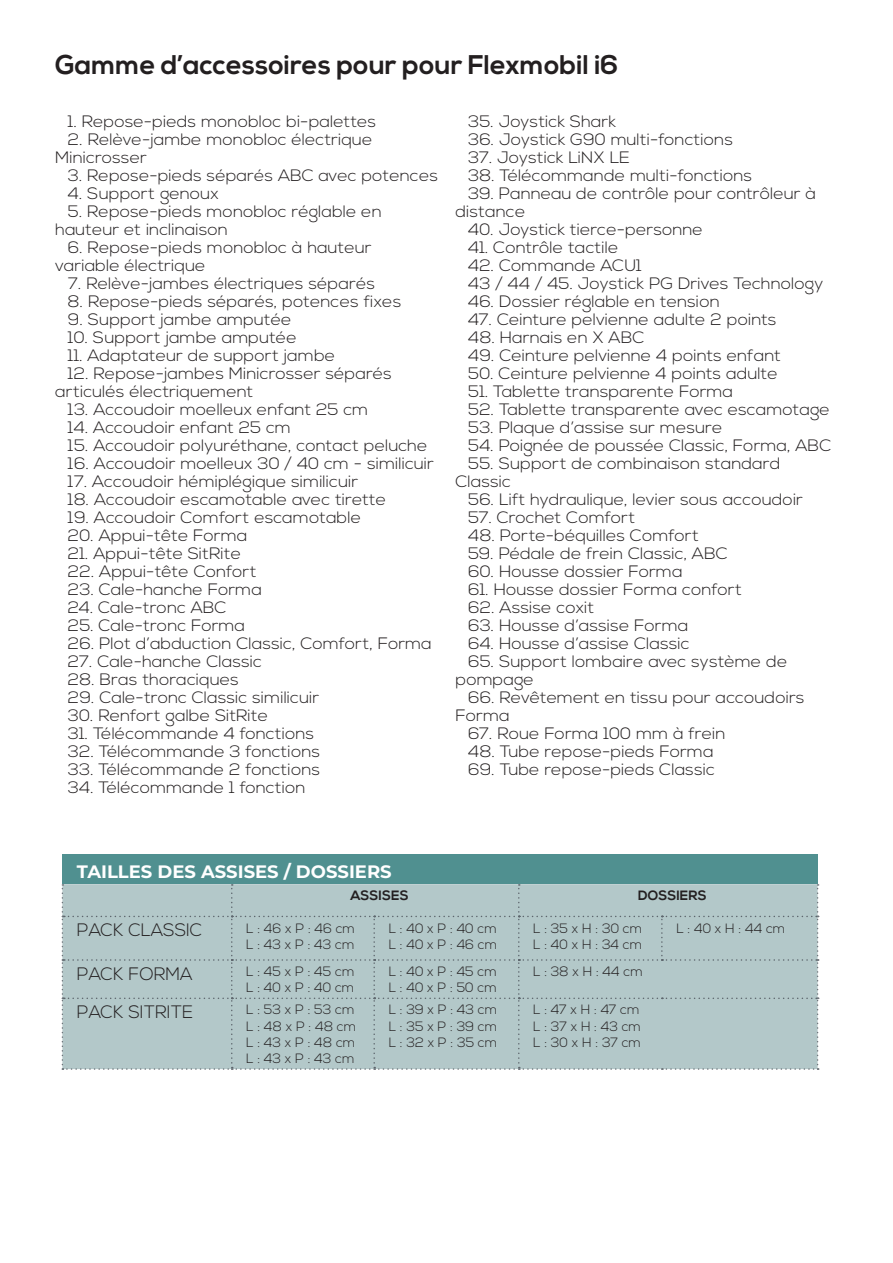
<style>
.page{position:relative;width:893px;height:1263px;background:#fff}
.page>*{position:absolute;margin:0;border:0;box-sizing:border-box;transform-origin:0 0}
.titres_accessoires{font:700 27px "Nexa";color:#231f20}
.t1{font:300 18px "Nexa";color:#231f20}
.t2{font:700 18px "Montserrat";color:#fff}
.liste_d_accessoires{font:300 16.5px/18px "Nexa";color:#231f20;scale:1.06 1}
.t3{font:300 13.5px "Nexa";color:#231f20}
.t4{font:700 13.5px "Nexa";color:#231f20}
</style>
<div class="page">
<div style="left:62px;top:855px;width:756px;height:29px;background:#509090"></div>
<div style="left:62px;top:884px;width:757px;height:186px;background:#b3c8c9"></div>
<p class="titres_accessoires" style="left:55px;top:49px;width:565px">Gamme d’accessoires pour pour Flexmobil i6</p>
<p class="liste_d_accessoires" style="left:68px;top:113px;width:292px">1. Repose-pieds monobloc bi-palettes</p>
<p class="liste_d_accessoires" style="left:55px;top:131px;width:301px;text-indent:13px">2. Relève-jambe monobloc électrique<br>Minicrosser</p>
<p class="liste_d_accessoires" style="left:68px;top:167px;width:351px">3. Repose-pieds séparés ABC avec potences</p>
<p class="liste_d_accessoires" style="left:68px;top:185px;width:144px">4. Support genoux</p>
<p class="liste_d_accessoires" style="left:55px;top:203px;width:310px;text-indent:13px">5. Repose-pieds monobloc réglable en hauteur et inclinaison</p>
<p class="liste_d_accessoires" style="left:55px;top:239px;width:300px;text-indent:13px">6. Repose-pieds monobloc à hauteur variable électrique</p>
<p class="liste_d_accessoires" style="left:68px;top:275px;width:291px">7. Relève-jambes électriques séparés</p>
<p class="liste_d_accessoires" style="left:68px;top:293px;width:316px">8. Repose-pieds séparés, potences fixes</p>
<p class="liste_d_accessoires" style="left:68px;top:311px;width:213px">9. Support jambe amputée</p>
<p class="liste_d_accessoires" style="left:68px;top:329px;width:217px">10. Support jambe amputée</p>
<p class="liste_d_accessoires" style="left:68px;top:347px;width:254px">11. Adaptateur de support jambe</p>
<p class="liste_d_accessoires" style="left:55px;top:365px;width:319px;text-indent:13px">12. Repose-jambes Minicrosser séparés articulés électriquement</p>
<p class="liste_d_accessoires" style="left:68px;top:401px;width:285px">13. Accoudoir moelleux enfant 25 cm</p>
<p class="liste_d_accessoires" style="left:68px;top:419px;width:212px">14. Accoudoir enfant 25 cm</p>
<p class="liste_d_accessoires" style="left:68px;top:437px;width:341px">15. Accoudoir polyuréthane, contact peluche</p>
<p class="liste_d_accessoires" style="left:68px;top:455px;width:347px">16. Accoudoir moelleux 30 / 40 cm - similicuir</p>
<p class="liste_d_accessoires" style="left:68px;top:473px;width:275px">17. Accoudoir hémiplégique similicuir</p>
<p class="liste_d_accessoires" style="left:68px;top:491px;width:302px">18. Accoudoir escamotable avec tirette</p>
<p class="liste_d_accessoires" style="left:68px;top:509px;width:278px">19. Accoudoir Comfort escamotable</p>
<p class="liste_d_accessoires" style="left:68px;top:527px;width:171px">20. Appui-tête Forma</p>
<p class="liste_d_accessoires" style="left:68px;top:545px;width:165px">21. Appui-tête SitRite</p>
<p class="liste_d_accessoires" style="left:68px;top:563px;width:180px">22. Appui-tête Confort</p>
<p class="liste_d_accessoires" style="left:68px;top:581px;width:185px">23. Cale-hanche Forma</p>
<p class="liste_d_accessoires" style="left:68px;top:599px;width:151px">24. Cale-tronc ABC</p>
<p class="liste_d_accessoires" style="left:68px;top:617px;width:169px">25. Cale-tronc Forma</p>
<p class="liste_d_accessoires" style="left:68px;top:635px;width:345px">26. Plot d’abduction Classic, Comfort, Forma</p>
<p class="liste_d_accessoires" style="left:68px;top:653px;width:185px">27. Cale-hanche Classic</p>
<p class="liste_d_accessoires" style="left:68px;top:671px;width:163px">28. Bras thoraciques</p>
<p class="liste_d_accessoires" style="left:68px;top:689px;width:239px">29. Cale-tronc Classic similicuir</p>
<p class="liste_d_accessoires" style="left:68px;top:707px;width:190px">30. Renfort galbe SitRite</p>
<p class="liste_d_accessoires" style="left:68px;top:725px;width:234px">31. Télécommande 4 fonctions</p>
<p class="liste_d_accessoires" style="left:68px;top:743px;width:239px">32. Télécommande 3 fonctions</p>
<p class="liste_d_accessoires" style="left:68px;top:761px;width:239px">33. Télécommande 2 fonctions</p>
<p class="liste_d_accessoires" style="left:68px;top:779px;width:226px">34. Télécommande 1 fonction</p>
<p class="liste_d_accessoires" style="left:468px;top:113px;width:141px">35. Joystick Shark</p>
<p class="liste_d_accessoires" style="left:468px;top:131px;width:251px">36. Joystick G90 multi-fonctions</p>
<p class="liste_d_accessoires" style="left:468px;top:149px;width:154px">37. Joystick LiNX LE</p>
<p class="liste_d_accessoires" style="left:468px;top:167px;width:270px">38. Télécommande multi-fonctions</p>
<p class="liste_d_accessoires" style="left:455px;top:185px;width:342px;text-indent:13px">39. Panneau de contrôle pour contrôleur à distance</p>
<p class="liste_d_accessoires" style="left:468px;top:221px;width:223px">40. Joystick tierce-personne</p>
<p class="liste_d_accessoires" style="left:468px;top:239px;width:143px">41. Contrôle tactile</p>
<p class="liste_d_accessoires" style="left:468px;top:257px;width:165px">42. Commande ACU1</p>
<p class="liste_d_accessoires" style="left:468px;top:275px;width:337px">43 / 44 / 45. Joystick PG Drives Technology</p>
<p class="liste_d_accessoires" style="left:468px;top:293px;width:239px">46. Dossier réglable en tension</p>
<p class="liste_d_accessoires" style="left:468px;top:311px;width:292px">47. Ceinture pelvienne adulte 2 points</p>
<p class="liste_d_accessoires" style="left:468px;top:329px;width:168px">48. Harnais en X ABC</p>
<p class="liste_d_accessoires" style="left:468px;top:347px;width:297px">49. Ceinture pelvienne 4 points enfant</p>
<p class="liste_d_accessoires" style="left:468px;top:365px;width:294px">50. Ceinture pelvienne 4 points adulte</p>
<p class="liste_d_accessoires" style="left:468px;top:383px;width:251px">51. Tablette transparente Forma</p>
<p class="liste_d_accessoires" style="left:468px;top:401px;width:343px">52. Tablette transparente avec escamotage</p>
<p class="liste_d_accessoires" style="left:468px;top:419px;width:241px">53. Plaque d’assise sur mesure</p>
<p class="liste_d_accessoires" style="left:468px;top:437px;width:344px">54. Poignée de poussée Classic, Forma, ABC</p>
<p class="liste_d_accessoires" style="left:455px;top:455px;width:308px;text-indent:13px">55. Support de combinaison standard<br>Classic</p>
<p class="liste_d_accessoires" style="left:468px;top:491px;width:317px">56. Lift hydraulique, levier sous accoudoir</p>
<p class="liste_d_accessoires" style="left:468px;top:509px;width:159px">57. Crochet Comfort</p>
<p class="liste_d_accessoires" style="left:468px;top:527px;width:219px">48. Porte-béquilles Comfort</p>
<p class="liste_d_accessoires" style="left:468px;top:545px;width:246px">59. Pédale de frein Classic, ABC</p>
<p class="liste_d_accessoires" style="left:468px;top:563px;width:204px">60. Housse dossier Forma</p>
<p class="liste_d_accessoires" style="left:468px;top:581px;width:260px">61. Housse dossier Forma confort</p>
<p class="liste_d_accessoires" style="left:468px;top:599px;width:120px">62. Assise coxit</p>
<p class="liste_d_accessoires" style="left:468px;top:617px;width:209px">63. Housse d’assise Forma</p>
<p class="liste_d_accessoires" style="left:468px;top:635px;width:210px">64. Housse d’assise Classic</p>
<p class="liste_d_accessoires" style="left:455px;top:653px;width:315px;text-indent:13px">65. Support lombaire avec système de pompage</p>
<p class="liste_d_accessoires" style="left:455px;top:689px;width:331px;text-indent:13px">66. Revêtement en tissu pour accoudoirs<br>Forma</p>
<p class="liste_d_accessoires" style="left:468px;top:725px;width:244px">67. Roue Forma 100 mm à frein</p>
<p class="liste_d_accessoires" style="left:468px;top:743px;width:233px">48. Tube repose-pieds Forma</p>
<p class="liste_d_accessoires" style="left:468px;top:761px;width:234px">69. Tube repose-pieds Classic</p>
<p class="t2" style="left:77px;top:859px;width:316px">TAILLES DES ASSISES / DOSSIERS</p>
<p class="t4" style="left:350px;top:888px;width:60px">ASSISES</p>
<p class="t4" style="left:638px;top:888px;width:70px">DOSSIERS</p>
<p class="t1" style="left:77px;top:919px;width:127px">PACK CLASSIC</p>
<p class="t3" style="left:246px;top:920px;width:110px">L : 46 x P : 46 cm</p>
<p class="t3" style="left:246px;top:936px;width:110px">L : 43 x P : 43 cm</p>
<p class="t3" style="left:389px;top:920px;width:110px">L : 40 x P : 40 cm</p>
<p class="t3" style="left:389px;top:936px;width:110px">L : 40 x P : 46 cm</p>
<p class="t3" style="left:533px;top:920px;width:110px">L : 35 x H : 30 cm</p>
<p class="t3" style="left:533px;top:936px;width:110px">L : 40 x H : 34 cm</p>
<p class="t3" style="left:676px;top:920px;width:110px">L : 40 x H : 44 cm</p>
<p class="t1" style="left:77px;top:963px;width:117px">PACK FORMA</p>
<p class="t3" style="left:246px;top:964px;width:110px">L : 45 x P : 45 cm</p>
<p class="t3" style="left:246px;top:980px;width:110px">L : 40 x P : 40 cm</p>
<p class="t1" style="left:77px;top:1001px;width:118px">PACK SITRITE</p>
<p class="t3" style="left:246px;top:1002px;width:110px">L : 53 x P : 53 cm</p>
<p class="t3" style="left:246px;top:1018px;width:111px">L : 48 x P : 48 cm</p>
<p class="t3" style="left:246px;top:1034px;width:111px">L : 43 x P : 48 cm</p>
<p class="t3" style="left:246px;top:1051px;width:110px">L : 43 x P : 43 cm</p>
<p class="t3" style="left:389px;top:964px;width:110px">L : 40 x P : 45 cm</p>
<p class="t3" style="left:389px;top:980px;width:110px">L : 40 x P : 50 cm</p>
<p class="t3" style="left:389px;top:1002px;width:110px">L : 39 x P : 43 cm</p>
<p class="t3" style="left:389px;top:1018px;width:110px">L : 35 x P : 39 cm</p>
<p class="t3" style="left:389px;top:1034px;width:110px">L : 32 x P : 35 cm</p>
<p class="t3" style="left:533px;top:964px;width:111px">L : 38 x H : 44 cm</p>
<p class="t3" style="left:533px;top:1002px;width:108px">L : 47 x H : 47 cm</p>
<p class="t3" style="left:533px;top:1018px;width:109px">L : 37 x H : 43 cm</p>
<p class="t3" style="left:533px;top:1034px;width:109px">L : 30 x H : 37 cm</p>
</div>
